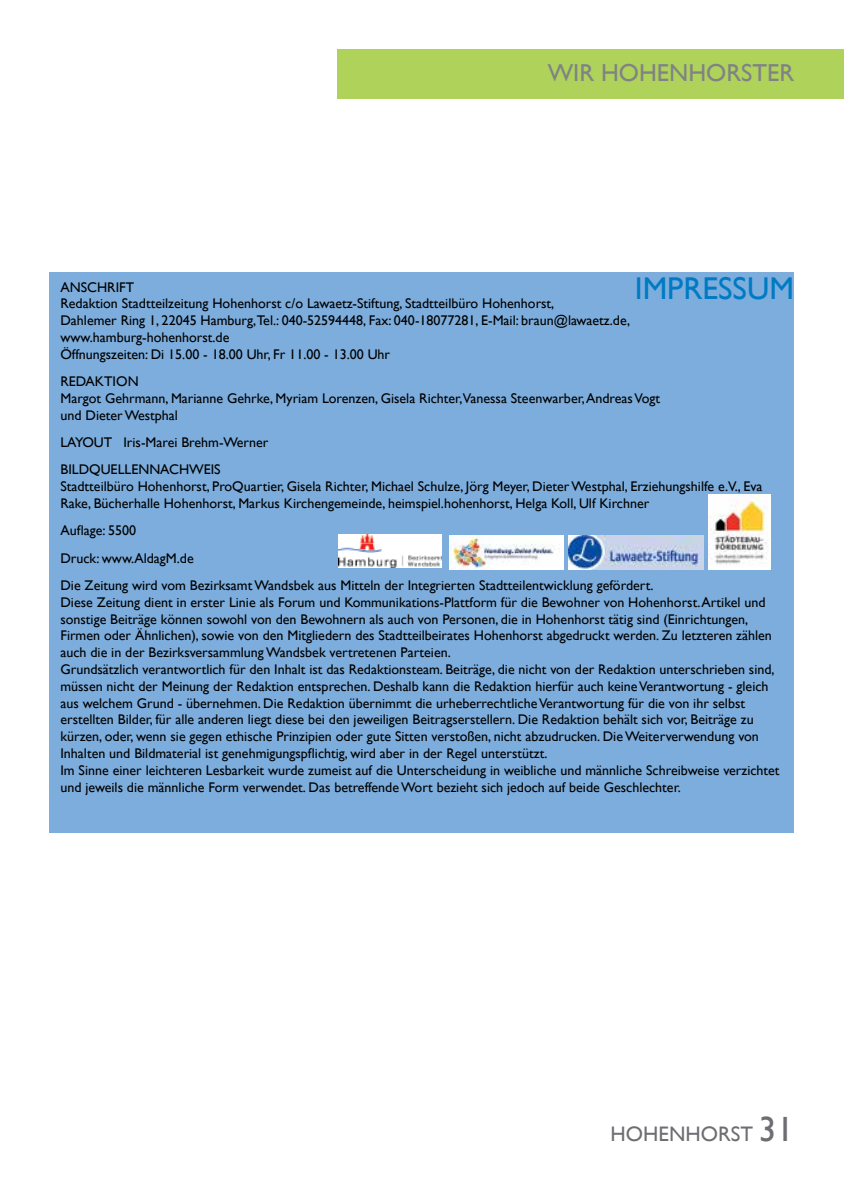
<style>
.page{position:relative;width:844px;height:1191px;background:#fff}
.page>*{position:absolute;margin:0;border:0;box-sizing:border-box;transform-origin:0 0}
.t1{font:31.5px "Gill Sans";color:#007ac2}
.t2{font:24.5px "Gill Sans";color:#808285}
.t3{font:21px "Gill Sans";color:#6d6e71}
.t4{font:14px/16.8px "Gill Sans";color:#000}
.s1{font-size:35px}
</style>
<div class="page">
<div style="left:49px;top:272px;width:744px;height:560px;background:#7caddd"></div>
<img style="left:449px;top:536px;width:114px;height:33px">
<img style="left:568px;top:536px;width:135px;height:33px">
<img style="left:338px;top:534px;width:103px;height:33px">
<img style="left:708px;top:494px;width:62px;height:75px">
<div style="left:337px;top:50px;width:506px;height:49px;background:#aed25a"></div>
<h2 class="t2" style="left:547px;top:59px;width:248px">WIR HOHENHORSTER</h2>
<p class="t4" style="left:60px;top:279px;width:495px">ANSCHRIFT<br>Redaktion Stadtteilzeitung Hohenhorst c/o Lawaetz-Stiftung, Stadtteilbüro Hohenhorst,</p>
<h1 class="t1" style="left:634px;top:270px;width:161px">IMPRESSUM</h1>
<p class="t4" style="left:60px;top:312px;width:571px">Dahlemer Ring 1, 22045 Hamburg,Tel.: 040-52594448, Fax: 040-18077281, E-Mail: braun@lawaetz.de, www.hamburg-hohenhorst.de<br>Öffnungszeiten: Di 15.00 - 18.00 Uhr, Fr 11.00 - 13.00 Uhr</p>
<p class="t4" style="left:60px;top:373px;width:601px">REDAKTION<br>Margot Gehrmann, Marianne Gehrke, Myriam Lorenzen, Gisela Richter,Vanessa Steenwarber, Andreas Vogt und Dieter Westphal</p>
<p class="t4" style="left:60px;top:429px;width:209px;line-height:27.3px">LAYOUT Iris-Marei Brehm-Werner<br>BILDQUELLENNACHWEIS</p>
<p class="t4" style="left:60px;top:478px;width:703px">Stadtteilbüro Hohenhorst, ProQuartier, Gisela Richter, Michael Schulze, Jörg Meyer, Dieter Westphal, Erziehungshilfe e.V., Eva<br>Rake, Bücherhalle Hohenhorst, Markus Kirchengemeinde, heimspiel.hohenhorst, Helga Koll, Ulf Kirchner</p>
<p class="t4" style="left:60px;top:517px;width:594px;line-height:27.3px">Auflage: 5500<br>Druck: www.AldagM.de<br>Die Zeitung wird vom Bezirksamt Wandsbek aus Mitteln der Integrierten Stadtteilentwicklung gefördert.</p>
<p class="t4" style="left:60px;top:594px;width:720px">Diese Zeitung dient in erster Linie als Forum und Kommunikations-Plattform für die Bewohner von Hohenhorst. Artikel und sonstige Beiträge können sowohl von den Bewohnern als auch von Personen, die in Hohenhorst tätig sind (Einrichtungen, Firmen oder Ähnlichen), sowie von den Mitgliedern des Stadtteilbeirates Hohenhorst abgedruckt werden. Zu letzteren zählen auch die in der Bezirksversammlung Wandsbek vertretenen Parteien.<br>Grundsätzlich verantwortlich für den Inhalt ist das Redaktionsteam. Beiträge, die nicht von der Redaktion unterschrieben sind, müssen nicht der Meinung der Redaktion entsprechen. Deshalb kann die Redaktion hierfür auch keine Verantwortung - gleich aus welchem Grund - übernehmen. Die Redaktion übernimmt die urheberrechtliche Verantwortung für die von ihr selbst erstellten Bilder, für alle anderen liegt diese bei den jeweiligen Beitragserstellern. Die Redaktion behält sich vor, Beiträge zu kürzen, oder, wenn sie gegen ethische Prinzipien oder gute Sitten verstoßen, nicht abzudrucken. Die Weiterverwendung von Inhalten und Bildmaterial ist genehmigungspflichtig, wird aber in der Regel unterstützt.<br>Im Sinne einer leichteren Lesbarkeit wurde zumeist auf die Unterscheidung in weibliche und männliche Schreibweise verzichtet und jeweils die männliche Form verwendet. Das betreffende Wort bezieht sich jedoch auf beide Geschlechter.</p>
<h3 class="t3" style="left:610px;top:1121px;width:185px">HOHENHORST <span class="s1">31</span></h3>
</div>
